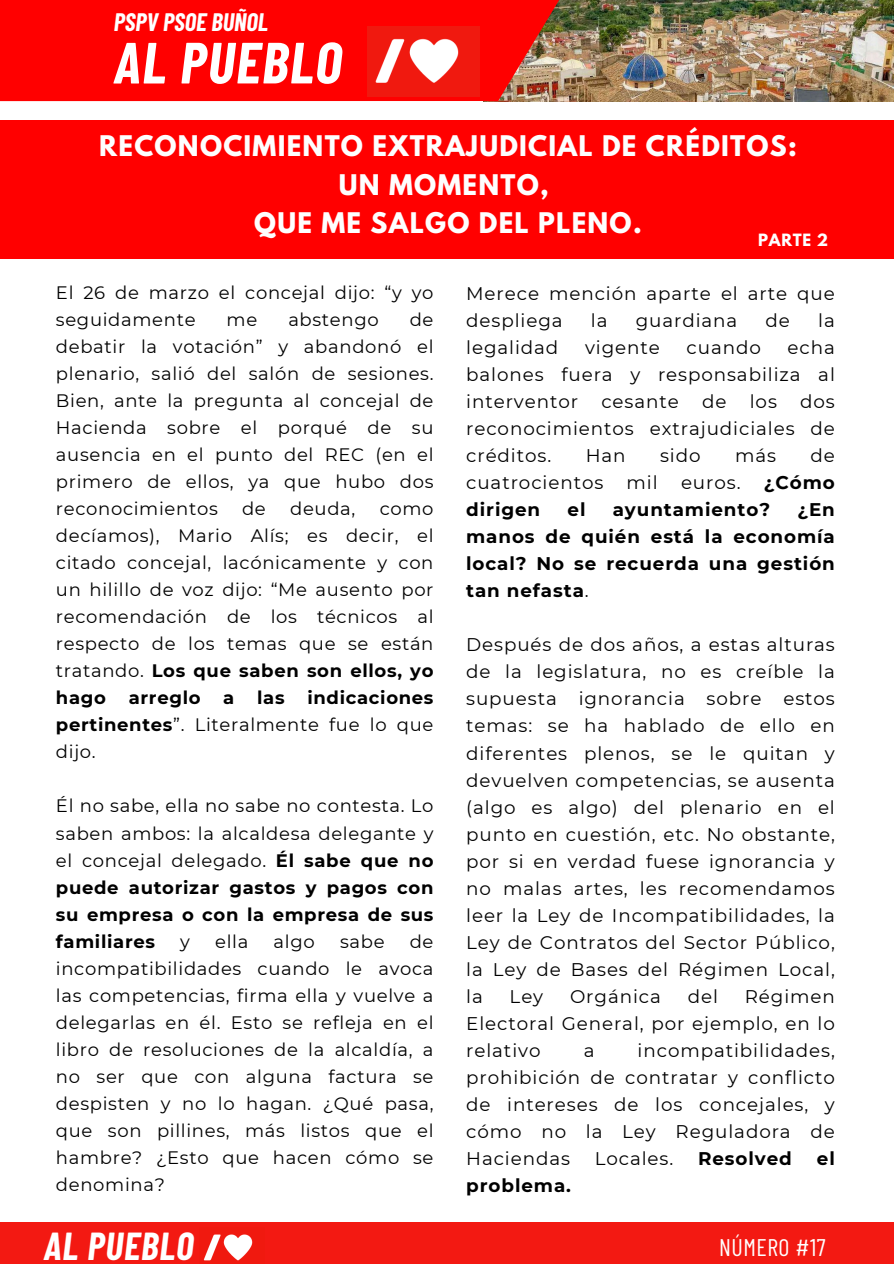
<style>
.page{position:relative;width:894px;height:1264px;background:#fff}
.page>*{position:absolute;margin:0;border:0;box-sizing:border-box;transform-origin:0 0}
.t1{font:italic 700 58.05px "Barlow Condensed";letter-spacing:.025em;color:#fff}
.t2{font:italic 700 38.1px "Barlow Condensed";letter-spacing:.025em;color:#fff}
.t3{font:700 25.2px/38.8px "League Spartan";letter-spacing:.05em;color:#fefefe;text-align:center}
.t4{font:italic 700 24.75px "Barlow Condensed";color:#fff}
.t5{font:24px "Barlow Condensed";letter-spacing:.02em;color:#fff}
.t6{font:18.3px/27px "Montserrat";letter-spacing:.05em;color:#000;text-align:justify}
.t7{font:700 18.3px/27px "Montserrat";letter-spacing:.05em;color:#000;text-align:justify}
.t8{font:18px/27px "Montserrat";letter-spacing:.035em;color:#000;text-align:justify}
.t9{font:700 18px "Montserrat";letter-spacing:.035em;color:#000}
.t10{font:700 15px "League Spartan";letter-spacing:.05em;color:#fefefe}
.s1{font-weight:700}
.s2{font-weight:400}
</style>
<div class="page">
<div style="left:0;top:120px;width:893px;height:139px;background:#f00"></div>
<img style="left:483px;top:0;width:410px;height:102px">
<svg style="left:0;top:0;width:559px;height:101px;background:#f70a08"></svg>
<div style="left:0;top:0;width:110px;height:85px;background:#f00"></div>
<img style="left:367px;top:26px;width:112px;height:70px">
<div style="left:0;top:1221px;width:893px;height:42px;background:#f31912"></div>
<img style="left:203px;top:1234px;width:50px;height:27px">
<h3 class="t4" style="left:114px;top:6px;width:156px">PSPV PSOE BUÑOL</h3>
<h1 class="t1" style="left:114px;top:25px;width:229px">AL PUEBLO</h1>
<h3 class="t3" style="left:99px;top:129px;width:699px">RECONOCIMIENTO EXTRAJUDICIAL DE CRÉDITOS:<br>UN MOMENTO,<br>QUE ME SALGO DEL PLENO.</h3>
<h5 class="t10" style="left:757px;top:232px;width:72px">PARTE 2</h5>
<p class="t8" style="left:56px;top:279px;width:379px">El 26 de marzo el concejal dijo: “y yo seguidamente</p>
<p class="t8" style="left:56px;top:306px;width:379px;text-indent:354px">de debatir la votación” y abandonó el plenario, salió del salón de sesiones.<br>Bien, ante la pregunta al concejal de Hacienda sobre el porqué de su ausencia en el punto del REC (en el primero de ellos, ya que hubo dos reconocimientos</p>
<p class="t8" style="left:226px;top:306px;width:32px">me</p>
<p class="t8" style="left:288px;top:306px;width:92px">abstengo</p>
<p class="t8" style="left:242px;top:495px;width:25px">de</p>
<p class="t8" style="left:290px;top:495px;width:67px">deuda,</p>
<p class="t8" style="left:56px;top:495px;width:379px;text-indent:323px">como decíamos), Mario Alís; es decir, el citado concejal, lacónicamente y con un hilillo de voz dijo: “Me ausento por recomendación de los técnicos al respecto de los temas que se están tratando. <span class="s1">Los que saben son ellos, yo hago</span></p>
<p class="t8" style="left:56px;top:684px;width:379px;text-indent:251px"><span class="s1">indicaciones pertinentes</span>”. Literalmente fue lo que dijo.</p>
<h5 class="t8" style="left:56px;top:792px;width:379px">Él no sabe, ella no sabe no contesta. Lo saben ambos: la alcaldesa delegante y el concejal delegado. <span class="s1">Él sabe que no puede autorizar gastos y pagos con su empresa o con la empresa de sus familiares</span></h5>
<p class="t9" style="left:129px;top:687px;width:73px">arreglo</p>
<p class="t9" style="left:223px;top:687px;width:13px">a</p>
<p class="t9" style="left:257px;top:687px;width:29px">las</p>
<h5 class="t8" style="left:56px;top:927px;width:379px;text-indent:354px">de incompatibilidades cuando le avoca las competencias, firma ella y vuelve a delegarlas en él. Esto se refleja en el libro de resoluciones de la alcaldía, a no ser que con alguna factura se despisten y no lo hagan. ¿Qué pasa, que son pillines, más listos que el hambre? ¿Esto que hacen cómo se denomina?</h5>
<h5 class="t8" style="left:180px;top:927px;width:11px">y</h5>
<h5 class="t8" style="left:215px;top:927px;width:35px">ella</h5>
<h5 class="t8" style="left:273px;top:927px;width:43px">algo</h5>
<h5 class="t8" style="left:340px;top:927px;width:46px">sabe</h5>
<h5 class="t6" style="left:466px;top:280px;width:370px">Merece mención aparte el arte que despliega</h5>
<h5 class="t6" style="left:590px;top:307px;width:18px">la</h5>
<h5 class="t6" style="left:635px;top:307px;width:103px">guardiana</h5>
<h5 class="t6" style="left:765px;top:307px;width:26px">de</h5>
<h5 class="t6" style="left:818px;top:307px;width:18px">la</h5>
<h5 class="t6" style="left:466px;top:334px;width:370px;text-indent:321px">echa balones fuera y responsabiliza al interventor</h5>
<h5 class="t6" style="left:466px;top:334px;width:94px">legalidad</h5>
<h5 class="t6" style="left:585px;top:334px;width:76px">vigente</h5>
<h5 class="t6" style="left:686px;top:334px;width:76px">cuando</h5>
<h5 class="t6" style="left:466px;top:388px;width:370px;text-indent:334px">dos reconocimientos extrajudiciales de créditos.</h5>
<h5 class="t6" style="left:601px;top:388px;width:79px">cesante</h5>
<h5 class="t6" style="left:702px;top:388px;width:26px">de</h5>
<h5 class="t6" style="left:749px;top:388px;width:29px">los</h5>
<h5 class="t6" style="left:585px;top:442px;width:41px">Han</h5>
<h5 class="t6" style="left:660px;top:442px;width:42px">sido</h5>
<h5 class="t6" style="left:734px;top:442px;width:42px">más</h5>
<h5 class="t6" style="left:810px;top:442px;width:26px">de</h5>
<h5 class="t6" style="left:466px;top:469px;width:139px">cuatrocientos</h5>
<h5 class="t6" style="left:626px;top:469px;width:33px">mil</h5>
<h5 class="t6" style="left:680px;top:469px;width:61px">euros.</h5>
<h5 class="t7" style="left:763px;top:469px;width:72px">¿Cómo</h5>
<h5 class="t7" style="left:466px;top:496px;width:76px">dirigen</h5>
<h5 class="t7" style="left:567px;top:496px;width:19px">el</h5>
<h5 class="t7" style="left:612px;top:496px;width:159px">ayuntamiento?</h5>
<h5 class="t7" style="left:466px;top:496px;width:370px;text-indent:331px">¿En manos de quién está la economía local? No se recuerda una gestión tan nefasta<span class="s2">.</span></h5>
<h5 class="t6" style="left:466px;top:631px;width:370px">Después de dos años, a estas alturas de la legislatura, no es creíble la supuesta ignorancia sobre estos temas: se ha hablado de ello en diferentes plenos, se le quitan y devuelven competencias, se ausenta (algo es algo) del plenario en el punto en cuestión, etc. No obstante, por si en verdad fuese ignorancia y no malas artes, les recomendamos leer la Ley de Incompatibilidades, la Ley de Contratos del Sector Público, la Ley de Bases del Régimen Local, la</h5>
<h5 class="t6" style="left:466px;top:982px;width:370px;text-indent:278px">Régimen Electoral General, por ejemplo, en lo relativo</h5>
<h5 class="t6" style="left:509px;top:982px;width:35px">Ley</h5>
<h5 class="t6" style="left:570px;top:982px;width:92px">Orgánica</h5>
<h5 class="t6" style="left:687px;top:982px;width:32px">del</h5>
<h5 class="t6" style="left:466px;top:1036px;width:370px;text-indent:171px">incompatibilidades, prohibición de contratar y conflicto de intereses de los concejales, y cómo no la Ley Reguladora de Haciendas</h5>
<h5 class="t6" style="left:583px;top:1036px;width:12px">a</h5>
<h5 class="t6" style="left:594px;top:1144px;width:80px">Locales.</h5>
<h5 class="t7" style="left:697px;top:1144px;width:95px">Resolved</h5>
<h5 class="t7" style="left:816px;top:1144px;width:19px">el</h5>
<h5 class="t7" style="left:466px;top:1171px;width:106px">problema.</h5>
<p class="t2" style="left:44px;top:1221px;width:151px">AL PUEBLO</p>
<p class="t5" style="left:719px;top:1231px;width:108px">NÚMERO #17</p>
</div>
